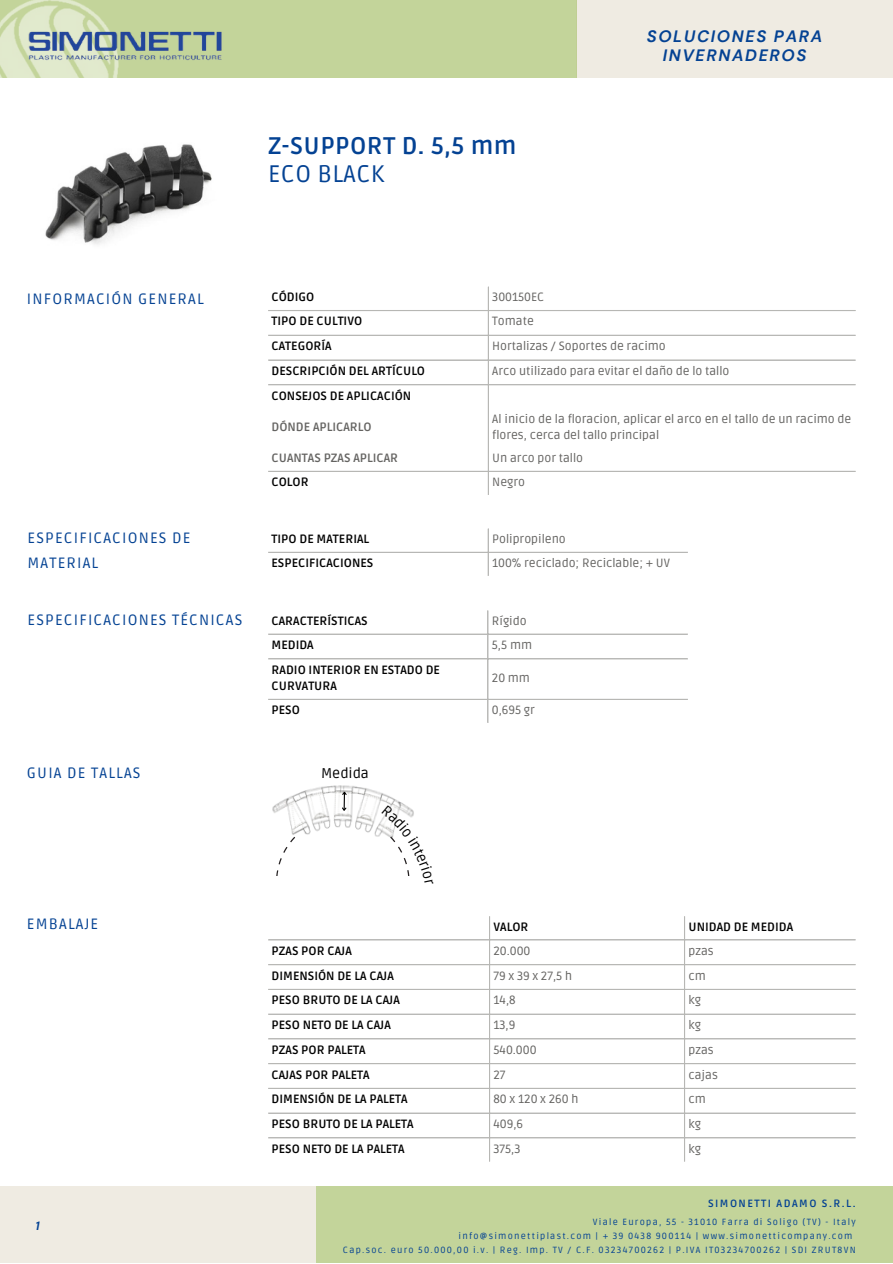
<style>
.page{position:relative;width:893px;height:1264px;background:#fff}
.page>*{position:absolute;margin:0;border:0;box-sizing:border-box;transform-origin:0 0}
.t1{font:700 24px "Ruda";letter-spacing:.02em;color:#044293}
.t2{font:24px "Ruda";letter-spacing:.02em;color:#044293}
.t3{font:italic 700 16.5px/19px "DM Sans";letter-spacing:.1em;color:#044293;text-align:center}
.t4{font:15px/24.8px "Ruda";letter-spacing:.075em;color:#044293}
.t5{font:14.1px "Ruda";color:#000}
.t6{font:12px/16px "Ruda";color:#646361}
.t7{font:700 12px/16px "Ruda";color:#000}
.t8{font:700 12px "Ruda";color:#646361}
.t9{font:italic 700 12px "DM Sans";color:#044293}
.t10{font:700 10.5px "Ruda";letter-spacing:.14em;color:#044293}
.t11{font:9px "Ruda";letter-spacing:.14em;color:#044293}
</style>
<div class="page">
<hr style="left:487px;top:610px;width:1px;height:113px;background:#b7b7b4">
<hr style="left:268px;top:633px;width:419px;height:1px;background:#b7b7b4">
<hr style="left:268px;top:658px;width:419px;height:1px;background:#b7b7b4">
<hr style="left:268px;top:698px;width:419px;height:2px;background:#b7b7b4">
<hr style="left:489px;top:916px;width:1px;height:245px;background:#b7b7b4">
<hr style="left:684px;top:916px;width:1px;height:245px;background:#b7b7b4">
<hr style="left:268px;top:939px;width:587px;height:1px;background:#b7b7b4">
<hr style="left:268px;top:964px;width:587px;height:1px;background:#b7b7b4">
<hr style="left:268px;top:988px;width:587px;height:1px;background:#b7b7b4">
<hr style="left:268px;top:1013px;width:587px;height:1px;background:#b7b7b4">
<hr style="left:268px;top:1038px;width:587px;height:1px;background:#b7b7b4">
<hr style="left:268px;top:1063px;width:587px;height:1px;background:#b7b7b4">
<hr style="left:268px;top:1087px;width:587px;height:1px;background:#b7b7b4">
<hr style="left:268px;top:1112px;width:587px;height:1px;background:#b7b7b4">
<hr style="left:268px;top:1137px;width:587px;height:1px;background:#b7b7b4">
<hr style="left:488px;top:287px;width:1px;height:208px;background:#b7b7b4">
<hr style="left:268px;top:310px;width:587px;height:1px;background:#b7b7b4">
<hr style="left:268px;top:335px;width:587px;height:1px;background:#b7b7b4">
<hr style="left:268px;top:359px;width:587px;height:1px;background:#b7b7b4">
<hr style="left:268px;top:384px;width:587px;height:1px;background:#b7b7b4">
<hr style="left:268px;top:471px;width:587px;height:1px;background:#b7b7b4">
<hr style="left:487px;top:528px;width:1px;height:48px;background:#b7b7b4">
<hr style="left:268px;top:552px;width:419px;height:1px;background:#b7b7b4">
<div style="left:576px;top:0;width:316px;height:77px;background:#efebe2"></div>
<div style="left:0;top:0;width:576px;height:77px;background:#c3d49a"></div>
<img style="left:0;top:0;width:120px;height:78px">
<img style="left:27px;top:26px;width:195px;height:40px">
<div style="left:316px;top:1186px;width:576px;height:76px;background:#c3d49a"></div>
<div style="left:0;top:1186px;width:316px;height:76px;background:#efebe2"></div>
<img style="left:45px;top:144px;width:167px;height:101px">
<img style="left:272px;top:785px;width:100px;height:28px">
<svg style="left:276px;top:790px;width:138px;height:86px"></svg>
<p class="t1" style="left:268px;top:132px;width:250px">Z-SUPPORT D. 5,5 mm</p>
<p class="t2" style="left:268px;top:160px;width:118px">ECO BLACK</p>
<p class="t3" style="left:646px;top:27px;width:177px">SOLUCIONES PARA<br>INVERNADEROS</p>
<p class="t4" style="left:27px;top:287px;width:178px">INFORMACIÓN GENERAL</p>
<p class="t7" style="left:271px;top:289px;width:44px">CÓDIGO</p>
<p class="t6" style="left:492px;top:289px;width:53px">300150EC</p>
<p class="t7" style="left:271px;top:314px;width:92px">TIPO DE CULTIVO</p>
<p class="t6" style="left:492px;top:314px;width:43px">Tomate</p>
<p class="t7" style="left:271px;top:338px;width:62px">CATEGORÍA</p>
<p class="t6" style="left:492px;top:338px;width:175px">Hortalizas / Soportes de racimo</p>
<p class="t7" style="left:271px;top:363px;width:155px">DESCRIPCIÓN DEL ARTÍCULO</p>
<p class="t6" style="left:492px;top:363px;width:239px">Arco utilizado para evitar el daño de lo tallo</p>
<p class="t7" style="left:271px;top:388px;width:141px">CONSEJOS DE APLICACIÓN</p>
<p class="t8" style="left:271px;top:419px;width:102px">DÓNDE APLICARLO</p>
<p class="t6" style="left:492px;top:411px;width:360px">Al inicio de la floracion, aplicar el arco en el tallo de un racimo de flores, cerca del tallo principal</p>
<p class="t8" style="left:271px;top:451px;width:128px">CUANTAS PZAS APLICAR</p>
<p class="t6" style="left:492px;top:450px;width:92px">Un arco por tallo</p>
<p class="t7" style="left:271px;top:474px;width:39px">COLOR</p>
<p class="t6" style="left:492px;top:474px;width:34px">Negro</p>
<p class="t4" style="left:28px;top:526px;width:164px">ESPECIFICACIONES DE<br>MATERIAL</p>
<p class="t7" style="left:271px;top:531px;width:99px">TIPO DE MATERIAL</p>
<p class="t6" style="left:492px;top:531px;width:75px">Polipropileno</p>
<p class="t7" style="left:271px;top:555px;width:103px">ESPECIFICACIONES</p>
<p class="t6" style="left:492px;top:555px;width:179px">100% reciclado; Reciclable; + UV</p>
<p class="t4" style="left:28px;top:608px;width:216px">ESPECIFICACIONES TÉCNICAS</p>
<p class="t7" style="left:271px;top:613px;width:98px">CARACTERÍSTICAS</p>
<p class="t6" style="left:492px;top:613px;width:36px">Rígido</p>
<p class="t7" style="left:271px;top:637px;width:44px">MEDIDA</p>
<p class="t6" style="left:492px;top:637px;width:42px">5,5 mm</p>
<p class="t7" style="left:271px;top:662px;width:170px">RADIO INTERIOR EN ESTADO DE<br>CURVATURA</p>
<p class="t6" style="left:492px;top:670px;width:40px">20 mm</p>
<p class="t7" style="left:271px;top:702px;width:30px">PESO</p>
<p class="t6" style="left:492px;top:702px;width:45px">0,695 gr</p>
<p class="t4" style="left:27px;top:761px;width:115px">GUIA DE TALLAS</p>
<p class="t5" style="left:321px;top:764px;width:49px">Medida</p>
<p class="t4" style="left:27px;top:912px;width:73px">EMBALAJE</p>
<p class="t9" style="left:36px;top:1218px;width:6px">1</p>
<p class="t7" style="left:493px;top:918px;width:37px">VALOR</p>
<p class="t7" style="left:688px;top:918px;width:106px">UNIDAD DE MEDIDA</p>
<p class="t7" style="left:271px;top:943px;width:82px">PZAS POR CAJA</p>
<p class="t6" style="left:493px;top:943px;width:38px">20.000</p>
<p class="t6" style="left:688px;top:943px;width:27px">pzas</p>
<p class="t7" style="left:271px;top:967px;width:124px">DIMENSIÓN DE LA CAJA</p>
<p class="t6" style="left:493px;top:967px;width:80px">79 x 39 x 27,5 h</p>
<p class="t6" style="left:688px;top:967px;width:19px">cm</p>
<p class="t7" style="left:271px;top:992px;width:130px">PESO BRUTO DE LA CAJA</p>
<p class="t6" style="left:493px;top:992px;width:24px">14,8</p>
<p class="t6" style="left:688px;top:992px;width:14px">kg</p>
<p class="t7" style="left:271px;top:1017px;width:121px">PESO NETO DE LA CAJA</p>
<p class="t6" style="left:493px;top:1017px;width:23px">13,9</p>
<p class="t6" style="left:688px;top:1017px;width:14px">kg</p>
<p class="t7" style="left:271px;top:1042px;width:96px">PZAS POR PALETA</p>
<p class="t6" style="left:493px;top:1042px;width:45px">540.000</p>
<p class="t6" style="left:688px;top:1042px;width:27px">pzas</p>
<p class="t7" style="left:271px;top:1066px;width:100px">CAJAS POR PALETA</p>
<p class="t6" style="left:493px;top:1066px;width:14px">27</p>
<p class="t6" style="left:688px;top:1066px;width:31px">cajas</p>
<p class="t7" style="left:271px;top:1091px;width:138px">DIMENSIÓN DE LA PALETA</p>
<p class="t6" style="left:493px;top:1091px;width:86px">80 x 120 x 260 h</p>
<p class="t6" style="left:688px;top:1091px;width:19px">cm</p>
<p class="t7" style="left:271px;top:1116px;width:144px">PESO BRUTO DE LA PALETA</p>
<p class="t6" style="left:493px;top:1116px;width:31px">409,6</p>
<p class="t6" style="left:688px;top:1116px;width:14px">kg</p>
<p class="t7" style="left:271px;top:1140px;width:135px">PESO NETO DE LA PALETA</p>
<p class="t6" style="left:493px;top:1140px;width:29px">375,3</p>
<p class="t6" style="left:688px;top:1140px;width:14px">kg</p>
<p class="t10" style="left:708px;top:1197px;width:149px">SIMONETTI ADAMO S.R.L.</p>
<p class="t11" style="left:592px;top:1216px;width:264px">Viale Europa, 55 - 31010 Farra di Soligo (TV) - Italy</p>
<p class="t11" style="left:458px;top:1230px;width:395px">info@simonettiplast.com | + 39 0438 900114 | www.simonetticompany.com</p>
<p class="t11" style="left:343px;top:1244px;width:514px">Cap.soc. euro 50.000,00 i.v. | Reg. Imp. TV / C.F. 03234700262 | P.IVA IT03234700262 | SDI ZRUT8VN</p>
</div>
